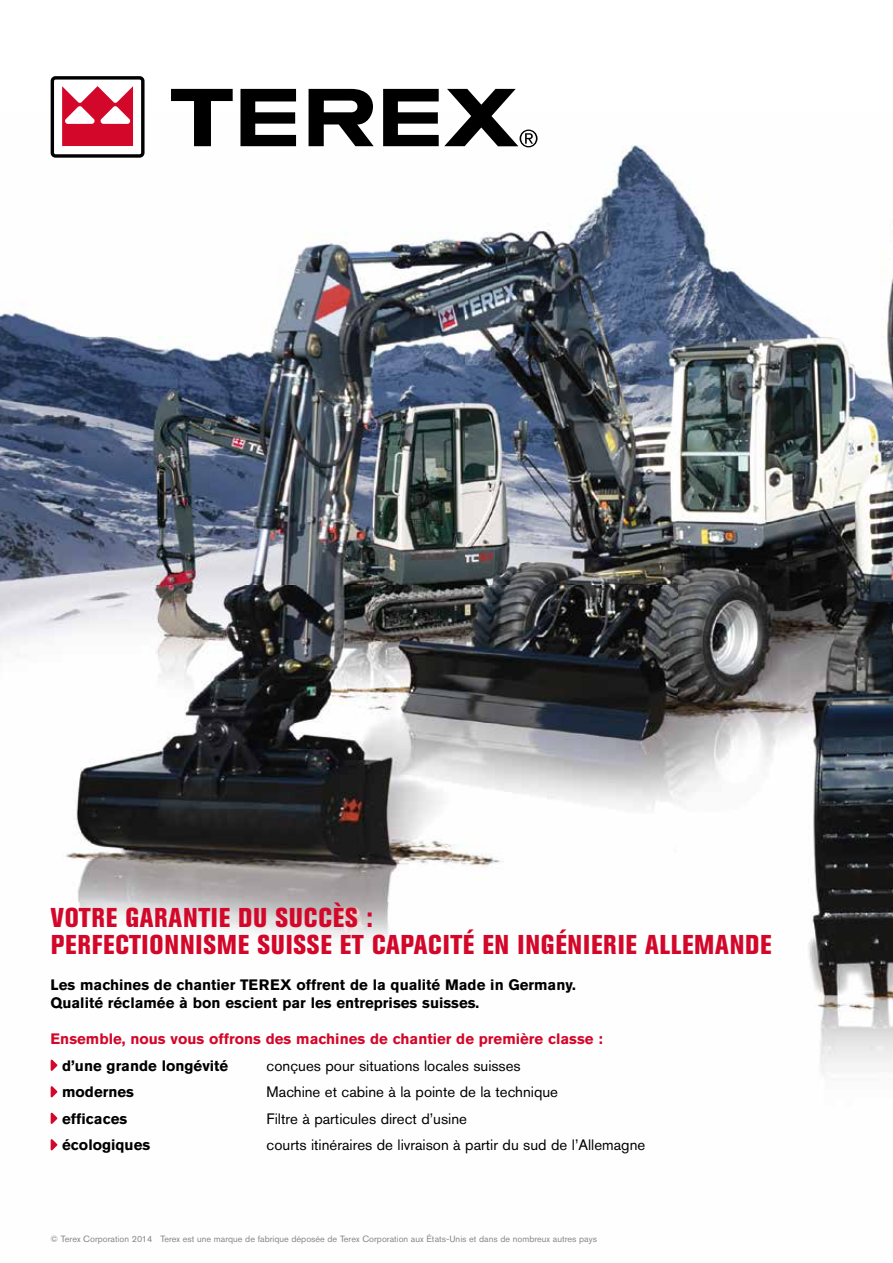
<style>
.page{position:relative;width:893px;height:1263px;background:#fff}
.page>*{position:absolute;margin:0;border:0;box-sizing:border-box;transform-origin:0 0}
.t1{font:800 condensed 27px/27px "Akzidenz Grotesk Pro";letter-spacing:.03em;color:#d3072a}
.t2{font:700 15px/18px "Akzidenz Grotesk Pro";color:#000}
.t3{font:15px "Akzidenz Grotesk Pro";color:#000}
.t4{font:700 15px "Akzidenz Grotesk Pro";color:#d3072a}
.t5{font:9px "Akzidenz Grotesk Pro";color:#878787}
</style>
<div class="page">
<img style="left:0;top:79px;width:893px;height:1072px">
<svg style="left:51px;top:1060px;width:6px;height:11px"></svg>
<svg style="left:51px;top:1086px;width:6px;height:11px"></svg>
<svg style="left:51px;top:1113px;width:6px;height:11px"></svg>
<svg style="left:51px;top:1139px;width:6px;height:11px"></svg>
<div style="left:52px;top:78px;width:91px;height:78px;background:#fff;border-radius:3px"></div>
<div style="left:51px;top:76px;width:94px;height:82px;border:3px solid #000;border-radius:3px"></div>
<svg style="left:62px;top:86px;width:71px;height:60px"></svg>
<svg style="left:171px;top:89px;width:366px;height:58px"></svg>
<h1 class="t1" style="left:51px;top:904px;width:722px">VOTRE GARANTIE DU SUCCÈS :<br>PERFECTIONNISME SUISSE ET CAPACITÉ EN INGÉNIERIE ALLEMANDE</h1>
<p class="t2" style="left:51px;top:976px;width:527px">Les machines de chantier TEREX offrent de la qualité Made in Germany.<br>Qualité réclamée à bon escient par les entreprises suisses.</p>
<p class="t4" style="left:51px;top:1029px;width:554px">Ensemble, nous vous offrons des machines de chantier de première classe :</p>
<p class="t2" style="left:62px;top:1056px;width:168px">d’une grande longévité</p>
<p class="t3" style="left:267px;top:1056px;width:256px">conçues pour situations locales suisses</p>
<p class="t2" style="left:62px;top:1083px;width:73px">modernes</p>
<p class="t3" style="left:267px;top:1082px;width:293px">Machine et cabine à la pointe de la technique</p>
<p class="t2" style="left:62px;top:1109px;width:67px">efficaces</p>
<p class="t3" style="left:267px;top:1109px;width:202px">Filtre à particules direct d’usine</p>
<p class="t2" style="left:62px;top:1136px;width:90px">écologiques</p>
<p class="t3" style="left:267px;top:1135px;width:380px">courts itinéraires de livraison à partir du sud de l’Allemagne</p>
<p class="t5" style="left:51px;top:1233px;width:548px">© Terex Corporation 2014 Terex est une marque de fabrique déposée de Terex Corporation aux États-Unis et dans de nombreux autres pays</p>
</div>
